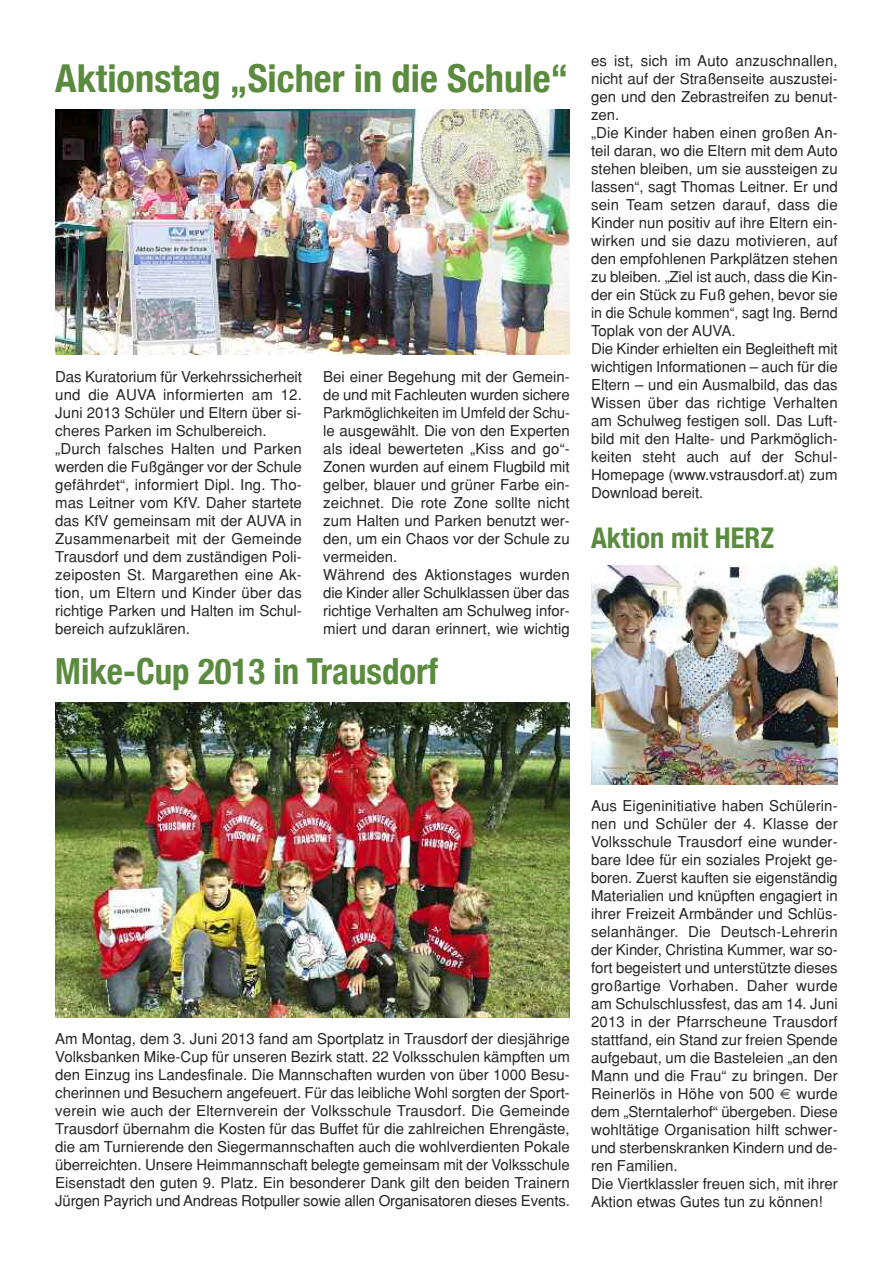
<style>
.page{position:relative;width:893px;height:1263px;background:#fff}
.page>*{position:absolute;margin:0;border:0;box-sizing:border-box;transform-origin:0 0}
.t1{font:700 condensed 38.55px "Helvetica Neue";color:#5b8b3f}
.t2{font:700 condensed 36px "Helvetica Neue";color:#5b8b3f}
.t3{font:700 condensed 28.5px "Helvetica Neue";color:#5b8b3f}
.t4{font:15px/18px "Helvetica";color:#272627}
</style>
<div class="page">
<img style="left:55px;top:110px;width:515px;height:245px">
<img style="left:591px;top:565px;width:247px;height:220px">
<img style="left:55px;top:702px;width:515px;height:316px">
<h1 class="t1" style="left:55px;top:55px;width:515px">Aktionstag „sicher in die schule“</h1>
<p class="t4" style="left:55px;top:368px;width:248px">Das Kuratorium für Verkehrssicherheit und die AUVA informierten am 12.<br>Juni 2013 Schüler und Eltern über si&shy;cheres Parken im Schulbereich. „Durch falsches Halten und Parken werden die Fußgänger vor der Schule gefährdet“, informiert Dipl. Ing. Tho&shy;mas Leitner vom KfV. Daher startete das KfV gemeinsam mit der AUVA in Zusammenarbeit mit der Gemeinde Trausdorf und dem zuständigen Poli&shy;zeiposten St. Margarethen eine Ak&shy;tion, um Eltern und Kinder über das richtige Parken und Halten im Schul&shy;bereich aufzuklären.</p>
<p class="t4" style="left:323px;top:367px;width:248px">Bei einer Begehung mit der Gemein&shy;de und mit Fachleuten wurden sichere Parkmöglichkeiten im Umfeld der Schu&shy;le ausgewählt. Die von den Experten als ideal bewerteten „Kiss and go“- Zonen wurden auf einem Flugbild mit gelber, blauer und grüner Farbe ein&shy;zeichnet. Die rote Zone sollte nicht zum Halten und Parken benutzt wer&shy;den, um ein Chaos vor der Schule zu vermeiden.<br>Während des Aktionstages wurden die Kinder aller Schulklassen über das richtige Verhalten am Schulweg infor&shy;miert und daran erinnert, wie wichtig</p>
<h2 class="t2" style="left:55px;top:649px;width:384px">mike-Cup 2013 in Trausdorf</h2>
<p class="t4" style="left:591px;top:52px;width:248px">es ist, sich im Auto anzuschnallen, nicht auf der Straßenseite auszustei&shy;gen und den Zebrastreifen zu benut&shy;zen.<br>„Die Kinder haben einen großen An&shy;teil daran, wo die Eltern mit dem Auto stehen bleiben, um sie aussteigen zu lassen“, sagt Thomas Leitner. Er und sein Team setzen darauf, dass die Kinder nun positiv auf ihre Eltern ein&shy;wirken und sie dazu motivieren, auf den empfohlenen Parkplätzen stehen zu bleiben. „Ziel ist auch, dass die Kin&shy;der ein Stück zu Fuß gehen, bevor sie in die Schule kommen“, sagt Ing. Bernd Toplak von der AUVA.<br>Die Kinder erhielten ein Begleitheft mit wichtigen Informationen – auch für die Eltern – und ein Ausmalbild, das das Wissen über das richtige Verhalten am Schulweg festigen soll. Das Luft&shy;bild mit den Halte- und Parkmöglich&shy;keiten steht auch auf der Schul-Homepage (www.vstrausdorf.at) zum Download bereit.</p>
<h3 class="t3" style="left:591px;top:520px;width:184px">Aktion mit HerZ</h3>
<p class="t4" style="left:55px;top:1030px;width:516px;text-align:justify">Am Montag, dem 3. Juni 2013 fand am Sportplatz in Trausdorf der diesjährige Volksbanken Mike-Cup für unseren Bezirk statt. 22 Volksschulen kämpften um den Einzug ins Landesfinale. Die Mannschaften wurden von über 1000 Besu&shy;cherinnen und Besuchern angefeuert. Für das leibliche Wohl sorgten der Sport&shy;verein wie auch der Elternverein der Volksschule Trausdorf. Die Gemeinde Trausdorf übernahm die Kosten für das Buffet für die zahlreichen Ehrengäste, die am Turnierende den Siegermannschaften auch die wohlverdienten Pokale überreichten. Unsere Heimmannschaft belegte gemeinsam mit der Volksschule Eisenstadt den guten 9. Platz. Ein besonderer Dank gilt den beiden Trainern Jürgen Payrich und Andreas Rotpuller sowie allen Organisatoren dieses Events.</p>
<p class="t4" style="left:591px;top:797px;width:248px;text-align:justify">Aus Eigeninitiative haben Schülerin&shy;nen und Schüler der 4. Klasse der Volksschule Trausdorf eine wunder&shy;bare Idee für ein soziales Projekt ge&shy;boren. Zuerst kauften sie eigenständig Materialien und knüpften engagiert in ihrer Freizeit Armbänder und Schlüs&shy;selanhänger. Die Deutsch-Lehrerin der Kinder, Christina Kummer, war so&shy;fort begeistert und unterstützte dieses großartige Vorhaben. Daher wurde am Schulschlussfest, das am 14. Juni 2013 in der Pfarrscheune Trausdorf stattfand, ein Stand zur freien Spende aufgebaut, um die Basteleien „an den Mann und die Frau“ zu bringen. Der Reinerlös in Höhe von 500</p>
<p class="t4" style="left:591px;top:1085px;width:248px;text-indent:205px">wurde dem „Sterntalerhof“ übergeben. Diese wohltätige Organisation hilft schwer&shy;und sterbenskranken Kindern und de&shy;ren Familien.<br>Die Viertklassler freuen sich, mit ihrer<br>Aktion etwas Gutes tun zu können!</p>
</div>
